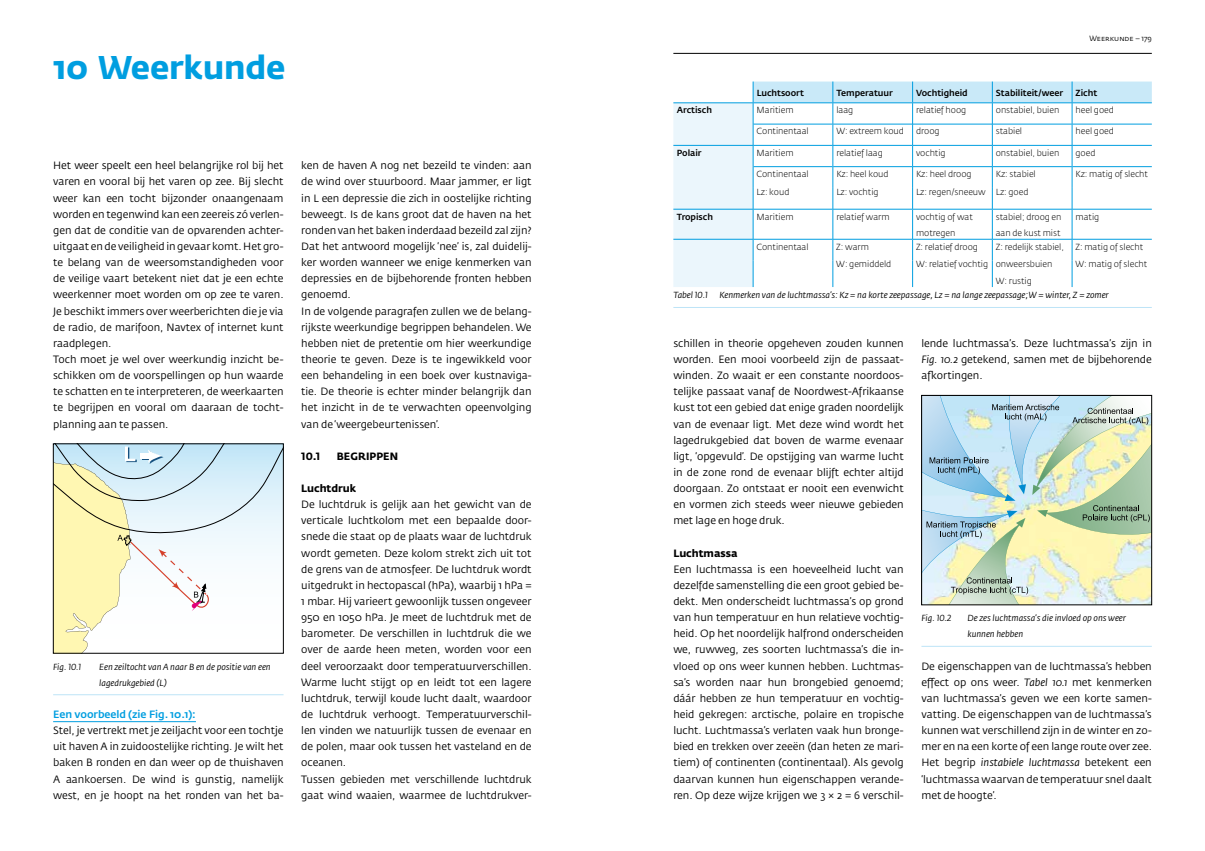
<style>
.page{position:relative;width:1205px;height:851px;background:#fff}
.page>*{position:absolute;margin:0;border:0;box-sizing:border-box;transform-origin:0 0}
.t1{font:700 32.5px "Fedra Sans Std";letter-spacing:-.005em;color:#009ee0}
.t2{font:10.5px/16.1px "Fedra Sans Std";letter-spacing:-.005em;color:#000;text-align:justify}
.t3{font:700 10.5px "Fedra Sans Std";letter-spacing:-.005em;color:#000}
.t4{font:500 10.5px "Fedra Sans Std";letter-spacing:-.005em;color:#009ee0}
.t5{font:300 8.75px/16.1px "Fedra Sans Std";letter-spacing:-.005em;color:#000}
.t6{font:italic 8.75px/16.1px "Fedra Sans Std";letter-spacing:-.005em;color:#000}
.t7{font:500 8.75px "Fedra Sans Std";letter-spacing:-.005em;color:#000}
.t8{font:7.5px "Fedra Sans Std";color:#000}
.s1{font-style:italic}
</style>
<div class="page">
<hr style="left:673px;top:53px;width:479px;height:1px;background:#000">
<hr style="left:53px;top:721px;width:143px;height:1px;background:#009ee0">
<svg style="left:55px;top:445px;width:226px;height:206px"></svg>
<hr style="left:53px;top:694px;width:230px;height:1px;background:#bde4f7">
<img style="left:923px;top:397px;width:227px;height:206px">
<div style="left:921px;top:395px;width:231px;height:210px;border:1px solid #000"></div>
<hr style="left:921px;top:646px;width:231px;height:1px;background:#bde4f7">
<svg style="left:673px;top:81px;width:479px;height:206px"></svg>
<hr style="left:673px;top:307px;width:479px;height:1px;background:#bde4f7">
<h1 class="t1" style="left:53px;top:47px;width:234px">10 Weerkunde</h1>
<p class="t2" style="left:53px;top:157px;width:232px;text-align:left">Het weer speelt een heel belangrijke rol bij het varen en vooral bij het varen op zee. Bij slecht weer kan een tocht bijzonder onaangenaam worden en tegenwind kan een zeereis zó verlen&shy;gen dat de conditie van de opvarenden achter&shy;uitgaat en de veiligheid in gevaar komt. Het gro&shy;te belang van de weersomstandigheden voor de veilige vaart betekent niet dat je een echte weerkenner moet worden om op zee te varen.<br>Je beschikt immers over weerberichten die je via de radio, de marifoon, Navtex of internet kunt raadplegen.<br>Toch moet je wel over weerkundig inzicht be&shy;schikken om de voorspellingen op hun waarde te schatten en te interpreteren, de weerkaarten te begrijpen en vooral om daaraan de tocht&shy;planning aan te passen.</p>
<p class="t6" style="left:53px;top:658px;width:30px">Fig. 10.1</p>
<p class="t6" style="left:99px;top:658px;width:173px">Een zeiltocht van A naar B en de positie van een lagedrukgebied (L)</p>
<p class="t4" style="left:53px;top:707px;width:144px">Een voorbeeld (zie Fig. 10.1):</p>
<p class="t2" style="left:53px;top:722px;width:232px">Stel, je vertrekt met je zeiljacht voor een tochtje uit haven A in zuidoostelijke richting. Je wilt het baken B ronden en dan weer op de thuishaven A aankoersen. De wind is gunstig, namelijk west, en je hoopt na het ronden van het ba-</p>
<p class="t2" style="left:301px;top:157px;width:232px;text-align:left">ken de haven A nog net bezeild te vinden: aan de wind over stuurboord. Maar jammer, er ligt in L een depressie die zich in oostelijke richting beweegt. Is de kans groot dat de haven na het ronden van het baken inderdaad bezeild zal zijn?<br>Dat het antwoord mogelijk ‘nee’ is, zal duidelij&shy;ker worden wanneer we enige kenmerken van depressies en de bijbehorende fronten hebben genoemd.<br>In de volgende paragrafen zullen we de belang&shy;rijkste weerkundige begrippen behandelen. We hebben niet de pretentie om hier weerkundige theorie te geven. Deze is te ingewikkeld voor een behandeling in een boek over kustnaviga&shy;tie. De theorie is echter minder belangrijk dan het inzicht in de te verwachten opeenvolging van de ‘weergebeurtenissen’.</p>
<p class="t3" style="left:301px;top:449px;width:20px">10.1</p>
<p class="t3" style="left:337px;top:449px;width:63px">BEGRIPPEN</p>
<p class="t3" style="left:301px;top:481px;width:56px">Luchtdruk</p>
<p class="t2" style="left:301px;top:496px;width:232px;text-align:left">De luchtdruk is gelijk aan het gewicht van de verticale luchtkolom met een bepaalde door&shy;snede die staat op de plaats waar de luchtdruk wordt gemeten. Deze kolom strekt zich uit tot de grens van de atmosfeer. De luchtdruk wordt uitgedrukt in hectopascal (hPa), waarbij 1 hPa = 1 mbar. Hij varieert gewoonlijk tussen ongeveer 950 en 1050 hPa. Je meet de luchtdruk met de barometer. De verschillen in luchtdruk die we over de aarde heen meten, worden voor een deel veroorzaakt door temperatuurverschillen.<br>Warme lucht stijgt op en leidt tot een lagere luchtdruk, terwijl koude lucht daalt, waardoor de luchtdruk verhoogt. Temperatuurverschil&shy;len vinden we natuurlijk tussen de evenaar en de polen, maar ook tussen het vasteland en de oceanen.<br>Tussen gebieden met verschillende luchtdruk gaat wind waaien, waarmee de luchtdrukver-</p>
<p class="t8" style="left:1089px;top:34px;width:64px">Weerkunde – 179</p>
<p class="t7" style="left:756px;top:87px;width:49px">Luchtsoort</p>
<p class="t7" style="left:836px;top:87px;width:58px">Temperatuur</p>
<p class="t7" style="left:916px;top:87px;width:53px">Vochtigheid</p>
<p class="t7" style="left:996px;top:87px;width:69px">Stabiliteit/weer</p>
<p class="t7" style="left:1075px;top:87px;width:23px">Zicht</p>
<p class="t7" style="left:677px;top:105px;width:37px">Arctisch</p>
<p class="t5" style="left:756px;top:102px;width:38px">Maritiem</p>
<p class="t5" style="left:836px;top:102px;width:18px">laag</p>
<p class="t5" style="left:916px;top:102px;width:52px">relatief hoog</p>
<p class="t5" style="left:996px;top:102px;width:65px">onstabiel, buien</p>
<p class="t5" style="left:1075px;top:102px;width:40px">heel goed</p>
<p class="t5" style="left:756px;top:123px;width:54px">Continentaal</p>
<p class="t5" style="left:836px;top:123px;width:69px">W: extreem koud</p>
<p class="t5" style="left:916px;top:123px;width:25px">droog</p>
<p class="t5" style="left:996px;top:123px;width:28px">stabiel</p>
<p class="t5" style="left:1075px;top:123px;width:40px">heel goed</p>
<p class="t7" style="left:677px;top:147px;width:26px">Polair</p>
<p class="t5" style="left:756px;top:145px;width:38px">Maritiem</p>
<p class="t5" style="left:836px;top:145px;width:48px">relatief laag</p>
<p class="t5" style="left:916px;top:145px;width:31px">vochtig</p>
<p class="t5" style="left:996px;top:145px;width:65px">onstabiel, buien</p>
<p class="t5" style="left:1075px;top:145px;width:21px">goed</p>
<p class="t5" style="left:756px;top:166px;width:54px">Continentaal</p>
<p class="t5" style="left:836px;top:166px;width:54px">Kz: heel koud</p>
<p class="t5" style="left:916px;top:166px;width:57px">Kz: heel droog</p>
<p class="t5" style="left:996px;top:166px;width:42px">Kz: stabiel</p>
<p class="t5" style="left:1075px;top:166px;width:74px">Kz: matig of slecht</p>
<p class="t5" style="left:756px;top:184px;width:34px">Lz: koud</p>
<p class="t5" style="left:836px;top:184px;width:44px">Lz: vochtig</p>
<p class="t5" style="left:916px;top:184px;width:114px">Lz: regen/sneeuw Lz: goed</p>
<p class="t7" style="left:677px;top:211px;width:38px">Tropisch</p>
<p class="t5" style="left:756px;top:208px;width:38px">Maritiem</p>
<p class="t5" style="left:836px;top:208px;width:55px">relatief warm</p>
<p class="t5" style="left:916px;top:208px;width:58px">vochtig of wat motregen</p>
<p class="t5" style="left:996px;top:208px;width:67px">stabiel; droog en aan de kust mist</p>
<p class="t5" style="left:1075px;top:208px;width:25px">matig</p>
<p class="t5" style="left:756px;top:239px;width:54px">Continentaal</p>
<p class="t5" style="left:836px;top:238px;width:34px">Z: warm</p>
<p class="t5" style="left:916px;top:238px;width:63px">Z: relatief droog</p>
<p class="t5" style="left:996px;top:238px;width:70px">Z: redelijk stabiel,</p>
<p class="t5" style="left:1075px;top:238px;width:69px">Z: matig of slecht</p>
<p class="t5" style="left:836px;top:256px;width:56px">W: gemiddeld</p>
<p class="t5" style="left:996px;top:256px;width:58px;text-indent:-80px">W: relatief vochtig onweersbuien<br>W: rustig</p>
<p class="t5" style="left:1075px;top:256px;width:73px">W: matig of slecht</p>
<p class="t6" style="left:673px;top:287px;width:36px">Tabel 10.1</p>
<p class="t6" style="left:719px;top:287px;width:391px">Kenmerken van de luchtmassa’s: Kz = na korte zeepassage, Lz = na lange zeepassage; W = winter, Z = zomer</p>
<p class="t2" style="left:673px;top:335px;width:232px">schillen in theorie opgeheven zouden kunnen worden. Een mooi voorbeeld zijn de passaat&shy;winden. Zo waait er een constante noordoos&shy;telijke passaat vanaf de Noordwest-Afrikaanse kust tot een gebied dat enige graden noordelijk van de evenaar ligt. Met deze wind wordt het lagedrukgebied dat boven de warme evenaar ligt, ‘opgevuld’. De opstijging van warme lucht in de zone rond de evenaar blijft echter altijd doorgaan. Zo ontstaat er nooit een evenwicht en vormen zich steeds weer nieuwe gebieden met lage en hoge druk.</p>
<p class="t3" style="left:673px;top:546px;width:66px">Luchtmassa</p>
<p class="t2" style="left:673px;top:561px;width:232px">Een luchtmassa is een hoeveelheid lucht van dezelfde samenstelling die een groot gebied be&shy;dekt. Men onderscheidt luchtmassa’s op grond van hun temperatuur en hun relatieve vochtig&shy;heid. Op het noordelijk halfrond onderscheiden we, ruwweg, zes soorten luchtmassa’s die in&shy;vloed op ons weer kunnen hebben. Luchtmas&shy;sa’s worden naar hun brongebied genoemd; dáár hebben ze hun temperatuur en vochtig&shy;heid gekregen: arctische, polaire en tropische lucht. Luchtmassa’s verlaten vaak hun bronge&shy;bied en trekken over zeeën (dan heten ze mari&shy;tiem) of continenten (continentaal). Als gevolg daarvan kunnen hun eigenschappen verande&shy;ren. Op deze wijze krijgen we 3 × 2 = 6 verschil-</p>
<p class="t2" style="left:921px;top:335px;width:232px">lende luchtmassa’s. Deze luchtmassa’s zijn in <span class="s1">Fig. 10.2</span> getekend, samen met de bijbehorende afkortingen.</p>
<p class="t6" style="left:921px;top:610px;width:31px">Fig. 10.2</p>
<p class="t6" style="left:967px;top:610px;width:160px">De zes luchtmassa’s die invloed op ons weer kunnen hebben</p>
<p class="t2" style="left:921px;top:657px;width:232px">De eigenschappen van de luchtmassa’s hebben effect op ons weer. <span class="s1">Tabel 10.1</span> met kenmerken van luchtmassa’s geven we een korte samen&shy;vatting. De eigenschappen van de luchtmassa’s kunnen wat verschillend zijn in de winter en zo&shy;mer en na een korte of een lange route over zee.<br>Het begrip <span class="s1">instabiele luchtmassa</span> betekent een ‘luchtmassa waarvan de temperatuur snel daalt met de hoogte’.</p>
</div>
